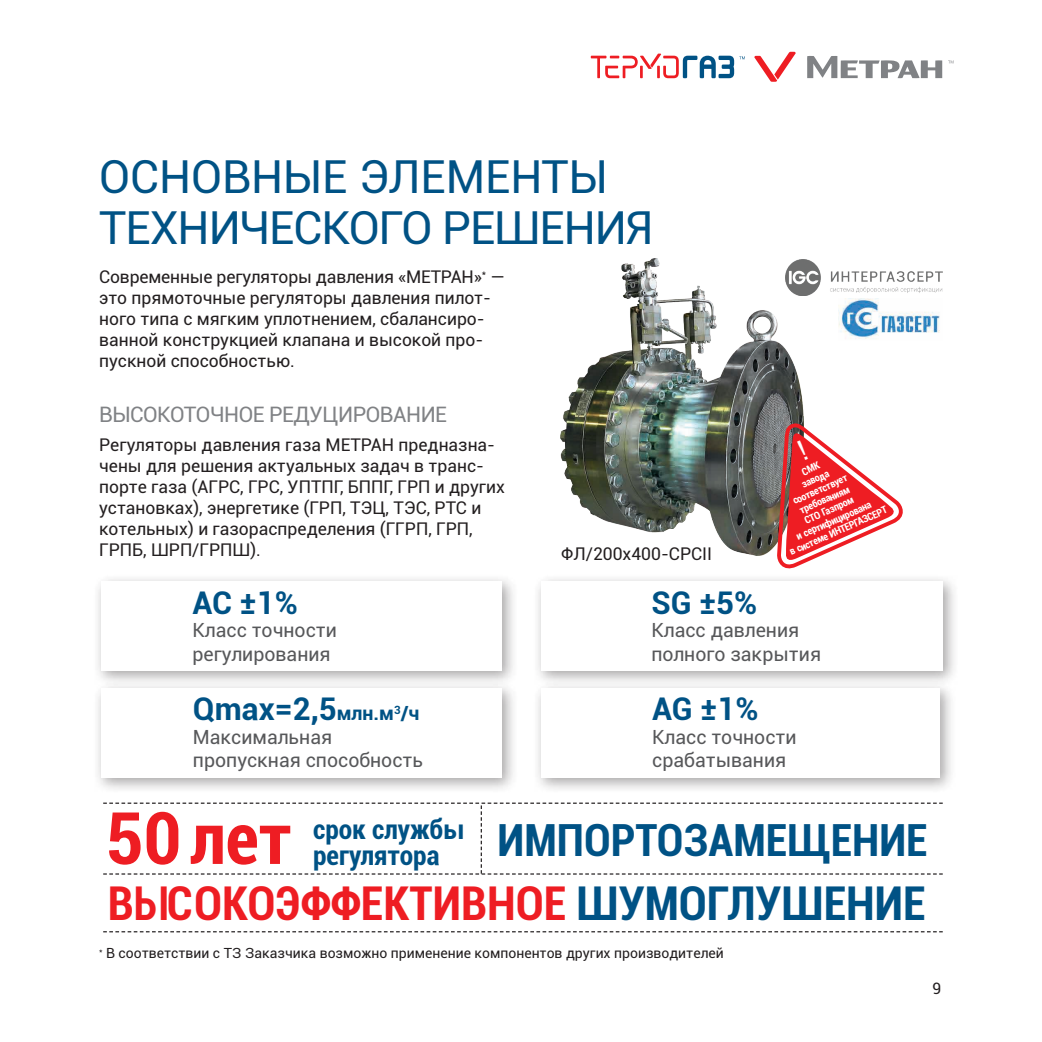
<style>
.page{position:relative;width:1042px;height:1042px;background:#fff}
.page>*{position:absolute;margin:0;border:0;box-sizing:border-box;transform-origin:0 0}
.t1{font:700 condensed 72.27px "Roboto";color:#ee1d23}
.t2{font:700 condensed 46.73px "Roboto";color:#ee1d23}
.t3{font:45.5px "Roboto";letter-spacing:-.02em;color:#005285}
.t4{font:45.5px "Roboto";color:#005285}
.t5{font:700 condensed 44.27px "Roboto";color:#005285}
.t6{font:700 31.32px "Roboto";color:#005285}
.t7{font:700 condensed 27.3px/26.2px "Roboto";color:#005285}
.t8{font:21.35px "Roboto";letter-spacing:-.02em;color:#808285}
.t9{font:19.6px/23.4px "Roboto";color:#57585a}
.t10{font:17.5px/21px "Roboto";color:#231f20}
.t11{font:15.75px "Roboto";color:#231f20}
.t12{font:14px "Roboto";color:#231f20}
.t13{font:700 condensed 10.33px/11.4px "Roboto";color:#fff;text-align:center}
.s1{font-size:19.6px}
.s2{color:#005285}
</style>
<div class="page">
<img style="left:561px;top:258px;width:242px;height:297px">
<div style="left:93px;top:573px;width:425px;height:114px;background:#231f20;opacity:.4"></div>
<div style="left:101px;top:582px;width:401px;height:89px;background:#fff"></div>
<div style="left:533px;top:573px;width:426px;height:114px;background:#231f20;opacity:.4"></div>
<div style="left:541px;top:582px;width:402px;height:89px;background:#fff"></div>
<div style="left:93px;top:680px;width:425px;height:114px;background:#231f20;opacity:.4"></div>
<div style="left:101px;top:688px;width:401px;height:90px;background:#fff"></div>
<div style="left:533px;top:680px;width:423px;height:114px;background:#231f20;opacity:.4"></div>
<div style="left:541px;top:688px;width:399px;height:90px;background:#fff"></div>
<svg style="left:754px;top:52px;width:42px;height:30px"></svg>
<svg style="left:948px;top:60px;width:5px;height:3px"></svg>
<svg style="left:807px;top:56px;width:135px;height:22px"></svg>
<svg style="left:591px;top:54px;width:154px;height:24px"></svg>
<img style="left:785px;top:259px;width:157px;height:36px">
<svg style="left:103px;top:931px;width:840px;height:1px"></svg>
<svg style="left:103px;top:802px;width:840px;height:72px"></svg>
<img style="left:839px;top:299px;width:101px;height:40px">
<svg style="left:778px;top:418px;width:125px;height:151px"></svg>
<p class="t4" style="left:99px;top:145px;width:510px">ОСНОВНЫЕ ЭЛЕМЕНТЫ</p>
<p class="t3" style="left:99px;top:196px;width:555px">ТЕХНИЧЕСКОГО РЕШЕНИЯ</p>
<p class="t10" style="left:99px;top:266px;width:407px">Современные регуляторы давления «МЕТРАН»<sup>*</sup> — это прямоточные регуляторы давления пилот&shy;ного типа с мягким уплотнением, сбалансиро&shy;ванной конструкцией клапана и высокой про&shy;пускной способностью.</p>
<p class="t8" style="left:99px;top:399px;width:349px">ВЫСОКОТОЧНОЕ РЕДУЦИРОВАНИЕ</p>
<p class="t10" style="left:99px;top:434px;width:407px">Регуляторы давления газа МЕТРАН предназна&shy;чены для решения актуальных задач в транс&shy;порте газа (АГРС, ГРС, УПТПГ, БППГ, ГРП и других установках), энергетике (ГРП, ТЭЦ, ТЭС, РТС и котельных) и газораспределения (ГГРП, ГРП, ГРПБ, ШРП/ГРПШ).</p>
<p class="t10" style="left:561px;top:543px;width:153px">ФЛ/200х400-СРСII</p>
<p class="t13" style="left:760px;top:485px;width:107px;rotate:-24deg">СМК<br>завода<br>соответствует требованиям<br>СТО Газпром<br>и сертифицирована<br>в системе ИНТЕРГАЗСЕРТ</p>
<p class="t6" style="left:193px;top:581px;width:107px">AC ±1%</p>
<p class="t9" style="left:193px;top:618px;width:146px">Класс точности регулирования</p>
<p class="t6" style="left:193px;top:687px;width:228px">Qmax=2,5<span class="s1">млн.м</span><sup>3</sup><span class="s1">/ч</span></p>
<p class="t9" style="left:193px;top:724px;width:232px">Максимальная пропускная способность</p>
<p class="t6" style="left:651px;top:581px;width:107px">SG ±5%</p>
<p class="t9" style="left:651px;top:618px;width:171px">Класс давления полного закрытия</p>
<p class="t6" style="left:652px;top:687px;width:108px">AG ±1%</p>
<p class="t9" style="left:652px;top:724px;width:146px">Класс точности срабатывания</p>
<p class="t1" style="left:106px;top:787px;width:187px">50лет</p>
<p class="t7" style="left:313px;top:815px;width:152px">срок службы регулятора</p>
<p class="t2" style="left:108px;top:870px;width:819px">ВЫСОКОЭФФЕКТИВНОЕ <span class="s2">ШУМОГЛУШЕНИЕ</span></p>
<p class="t5" style="left:497px;top:809px;width:432px">ИМПОРТОЗАМЕЩЕНИЕ</p>
<p class="t12" style="left:99px;top:943px;width:626px"><sup>*</sup> В соответствии с ТЗ Заказчика возможно применение компонентов других производителей</p>
<p class="t11" style="left:932px;top:977px;width:10px">9</p>
</div>
